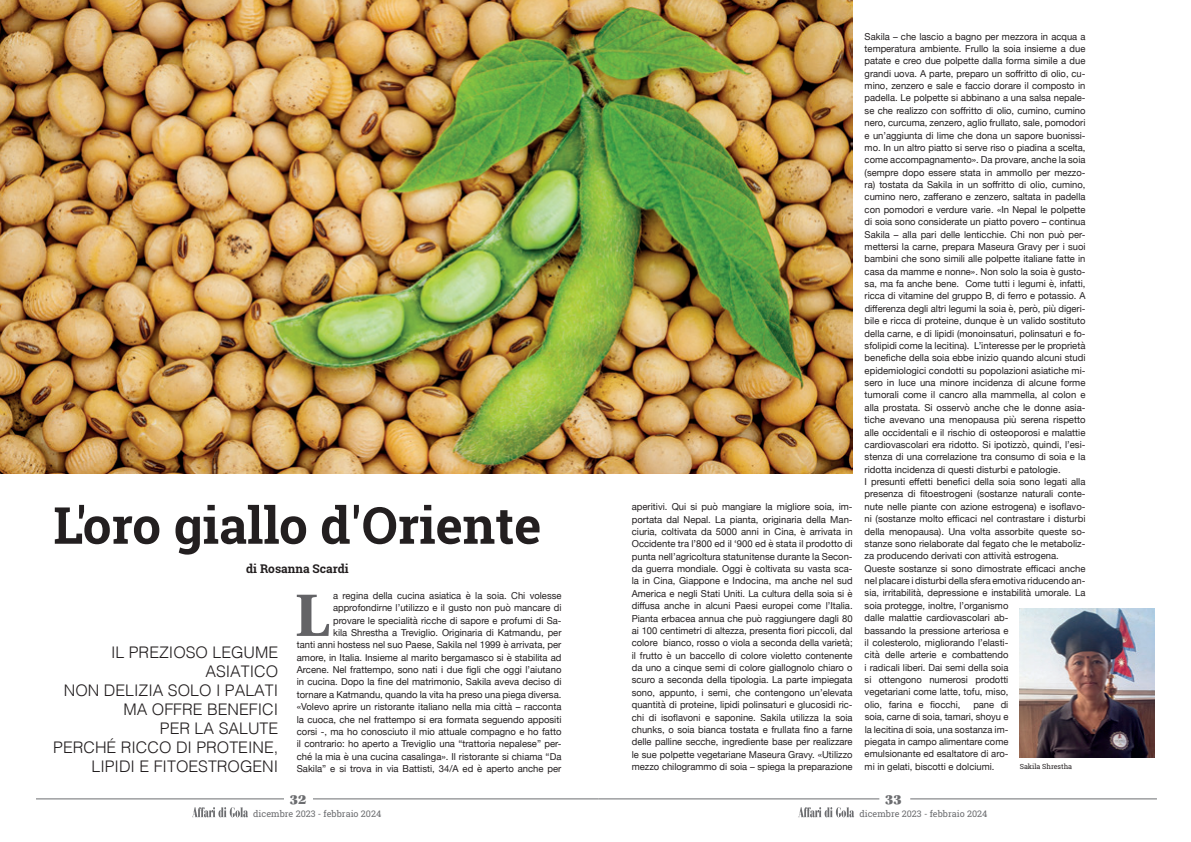
<style>
.page{position:relative;width:1191px;height:842px;background:#fff}
.page>*{position:absolute;margin:0;border:0;box-sizing:border-box;transform-origin:0 0}
.t1{font:700 63.1px "Utopia Std";color:#636366}
.t2{font:700 51px "Roboto Slab";color:#231f20}
.t3{font:300 16px/19px "Helvetica";color:#231f20;text-align:right}
.t4{font:14px "Utopia Std Black Headline";color:#6c6d70}
.t5{font:700 12px "Roboto Slab";color:#231f20}
.t6{font:9.6px/12.4px "Helvetica Neue";color:#231f20;text-align:justify}
.t7{font:9px "Roboto Slab";color:#6c6d70}
.t8{font:7px "Roboto Slab";color:#231f20}
</style>
<div class="page">
<hr style="left:36px;top:798px;width:562px;height:1px;background:#6c6d70">
<hr style="left:910px;top:798px;width:247px;height:1px;background:#6c6d70">
<div style="left:284px;top:794px;width:28px;height:15px;background:#fff"></div>
<svg style="left:192px;top:807px;width:56px;height:10px"></svg>
<svg style="left:798px;top:807px;width:56px;height:10px"></svg>
<hr style="left:598px;top:798px;width:281px;height:1px;background:#6c6d70">
<img style="left:0;top:0;width:852px;height:473px">
<img style="left:1019px;top:608px;width:135px;height:150px">
<h2 class="t2" style="left:53px;top:490px;width:489px">L'oro giallo d'Oriente</h2>
<p class="t5" style="left:246px;top:560px;width:104px">di Rosanna Scardi</p>
<h3 class="t3" style="left:53px;top:641px;width:226px">IL PREZIOSO LEGUME<br>ASIATICO<br>NON DELIZIA SOLO I PALATI<br>MA OFFRE BENEFICI<br>PER LA SALUTE<br>PERCHÉ RICCO DI PROTEINE,<br>LIPIDI E FITOESTROGENI</h3>
<p class="t6" style="left:297px;top:590px;width:266px;text-align:right">a regina della cucina asiatica è la soia. Chi volesse approfondirne l’utilizzo e il gusto non può mancare di<br>provare le specialità ricche di sapore e profumi di Sa-<br>kila Shrestha a Treviglio. Originaria di Katmandu, per<br>tanti anni hostess nel suo Paese, Sakila nel 1999 è arrivata, per amore, in Italia. Insieme al marito bergamasco si è stabilita ad Arcene. Nel frattempo, sono nati i due figli che oggi l’aiutano in cucina. Dopo la fine del matrimonio, Sakila aveva deciso di tornare a Katmandu, quando la vita ha preso una piega diversa. «Volevo aprire un ristorante italiano nella mia città – racconta la cuoca, che nel frattempo si era formata seguendo appositi corsi -, ma ho conosciuto il mio attuale compagno e ho fatto il contrario: ho aperto a Treviglio una “trattoria nepalese” per&shy;ché la mia è una cucina casalinga». Il ristorante si chiama “Da Sakila” e si trova in via Battisti, 34/A ed è aperto anche per</p>
<h1 class="t1" style="left:295px;top:579px;width:37px">L</h1>
<h3 class="t4" style="left:290px;top:792px;width:18px">32</h3>
<p class="t7" style="left:253px;top:808px;width:129px">dicembre 2023 - febbraio 2024</p>
<p class="t6" style="left:632px;top:501px;width:222px">aperitivi. Qui si può mangiare la migliore soia, im&shy;portata dal Nepal. La pianta, originaria della Man&shy;ciuria, coltivata da 5000 anni in Cina, è arrivata in Occidente tra l’800 ed il ‘900 ed è stata il prodotto di punta nell’agricoltura statunitense durante la Secon&shy;da guerra mondiale. Oggi è coltivata su vasta sca&shy;la in Cina, Giappone e Indocina, ma anche nel sud America e negli Stati Uniti. La cultura della soia si è diffusa anche in alcuni Paesi europei come l’Italia.<br>Pianta erbacea annua che può raggiungere dagli 80 ai 100 centimetri di altezza, presenta fiori piccoli, dal colore bianco, rosso o viola a seconda della varietà; il frutto è un baccello di colore violetto contenente da uno a cinque semi di colore giallognolo chiaro o scuro a seconda della tipologia. La parte impiegata sono, appunto, i semi, che contengono un’elevata quantità di proteine, lipidi polinsaturi e glucosidi ric&shy;chi di isoflavoni e saponine. Sakila utilizza la soia chunks, o soia bianca tostata e frullata fino a farne delle palline secche, ingrediente base per realizzare le sue polpette vegetariane Maseura Gravy. «Utilizzo mezzo chilogrammo di soia – spiega la preparazione</p>
<p class="t6" style="left:864px;top:31px;width:222px;text-align:left">Sakila – che lascio a bagno per mezzora in acqua a temperatura ambiente. Frullo la soia insieme a due patate e creo due polpette dalla forma simile a due grandi uova. A parte, preparo un soffritto di olio, cu&shy;mino, zenzero e sale e faccio dorare il composto in padella. Le polpette si abbinano a una salsa nepale&shy;se che realizzo con soffritto di olio, cumino, cumino nero, curcuma, zenzero, aglio frullato, sale, pomodori e un’aggiunta di lime che dona un sapore buonissi&shy;mo. In un altro piatto si serve riso o piadina a scelta, come accompagnamento». Da provare, anche la soia (sempre dopo essere stata in ammollo per mezzo&shy;ra) tostata da Sakila in un soffritto di olio, cumino, cumino nero, zafferano e zenzero, saltata in padella con pomodori e verdure varie. «In Nepal le polpette di soia sono considerate un piatto povero – continua Sakila – alla pari delle lenticchie. Chi non può per&shy;mettersi la carne, prepara Maseura Gravy per i suoi bambini che sono simili alle polpette italiane fatte in casa da mamme e nonne». Non solo la soia è gusto&shy;sa, ma fa anche bene. Come tutti i legumi è, infatti, ricca di vitamine del gruppo B, di ferro e potassio. A differenza degli altri legumi la soia è, però, più digeri&shy;bile e ricca di proteine, dunque è un valido sostituto della carne, e di lipidi (monoinsaturi, polinsaturi e fo&shy;sfolipidi come la lecitina). L’interesse per le proprietà benefiche della soia ebbe inizio quando alcuni studi epidemiologici condotti su popolazioni asiatiche mi&shy;sero in luce una minore incidenza di alcune forme tumorali come il cancro alla mammella, al colon e alla prostata. Si osservò anche che le donne asia&shy;tiche avevano una menopausa più serena rispetto alle occidentali e il rischio di osteoporosi e malattie cardiovascolari era ridotto. Si ipotizzò, quindi, l’esi&shy;stenza di una correlazione tra consumo di soia e la ridotta incidenza di questi disturbi e patologie.<br>I presunti effetti benefici della soia sono legati alla presenza di fitoestrogeni (sostanze naturali conte&shy;nute nelle piante con azione estrogena) e isoflavo&shy;ni (sostanze molto efficaci nel contrastare i disturbi della menopausa). Una volta assorbite queste so&shy;stanze sono rielaborate dal fegato che le metaboliz&shy;za producendo derivati con attività estrogena.<br>Queste sostanze si sono dimostrate efficaci anche nel placare i disturbi della sfera emotiva riducendo an&shy;sia, irritabilità, depressione e instabilità umorale. La soia protegge, inoltre, l’organismo<br>dalle malattie cardiovascolari ab-<br>bassando la pressione arteriosa e<br>il colesterolo, migliorando l’elasti-<br>cità delle arterie e combattendo<br>i radicali liberi. Dai semi della soia<br>si ottengono numerosi prodotti<br>vegetariani come latte, tofu, miso,<br>olio, farina e fiocchi,</p>
<p class="t6" style="left:864px;top:699px;width:145px;text-indent:109px">pane di soia, carne di soia, tamari, shoyu e la lecitina di soia, una sostanza im&shy;piegata in campo alimentare come emulsionante ed esaltatore di aro&shy;mi in gelati, biscotti e dolciumi.</p>
<p class="t8" style="left:1019px;top:762px;width:54px">Sakila Shrestha</p>
<h3 class="t4" style="left:885px;top:792px;width:18px">33</h3>
<p class="t7" style="left:859px;top:808px;width:129px">dicembre 2023 - febbraio 2024</p>
</div>
